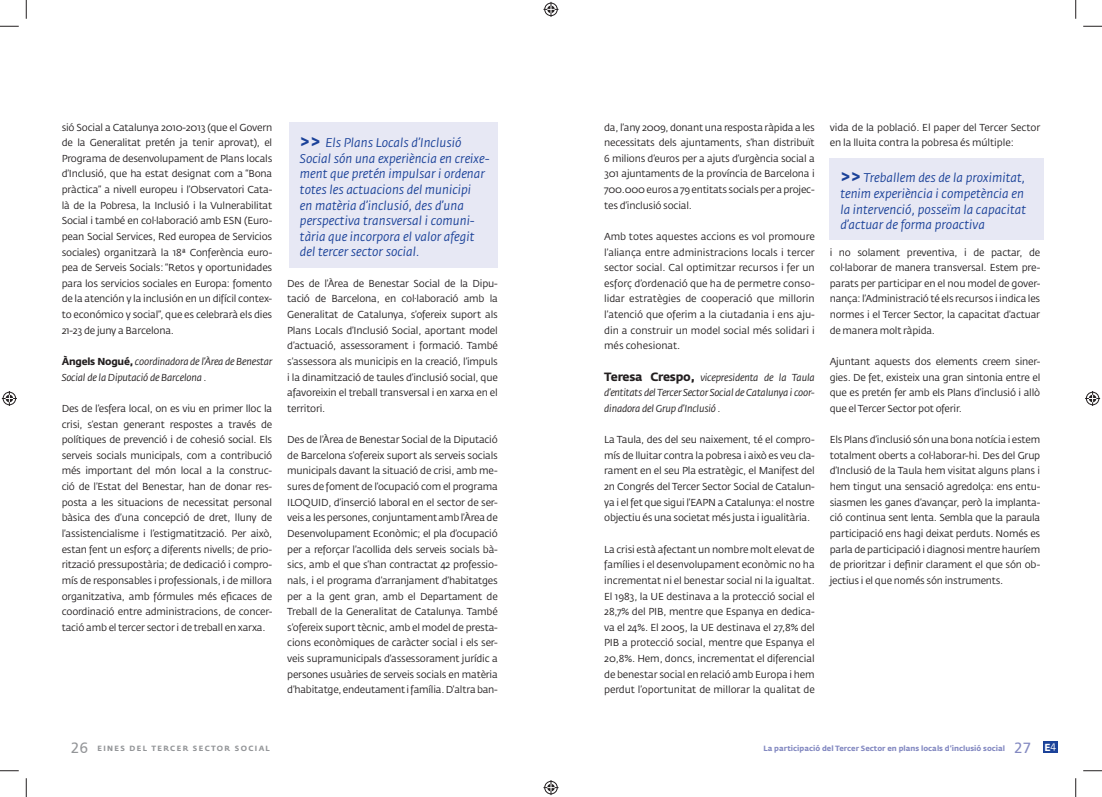
<style>
.page{position:relative;width:1102px;height:797px;background:#fff}
.page>*{position:absolute;margin:0;border:0;box-sizing:border-box;transform-origin:0 0}
.t1{font:italic 12.5px/15.6px "Fedra Sans Std";color:#1b4299}
.t2{font:10px/15.6px "Fedra Sans Std";letter-spacing:-.02em;color:#231f20;text-align:justify}
.t3{font:italic 10px/15.6px "Fedra Sans Std";letter-spacing:-.02em;color:#231f20}
.t4{font:700 7.5px "Fedra Sans Std";color:#8389c1}
.t5{font:700 7.5px "Fedra Sans Std";letter-spacing:.18em;color:#939598}
.s1{font-weight:700;font-style:normal}
.s2{font-weight:700;font-style:normal;font-size:17.5px}
.s3{font-weight:700;font-style:normal;font-size:11.88px}
.s4{font-family:"Humanist 777 BT Roman B";font-weight:400;font-size:15px}
.s5{font-size:10.12px;color:#fff}
</style>
<div class="page">
<div style="left:1042px;top:741px;width:15px;height:11px;background:#1b4299"></div>
<div style="left:289px;top:123px;width:209px;height:145px;background:#e7e8f4"></div>
<div style="left:829px;top:158px;width:214px;height:82px;background:#e7e8f4"></div>
<svg style="left:0;top:25px;width:19px;height:2px"></svg>
<svg style="left:1083px;top:25px;width:18px;height:2px"></svg>
<svg style="left:0;top:770px;width:19px;height:1px"></svg>
<svg style="left:1083px;top:770px;width:18px;height:1px"></svg>
<svg style="left:25px;top:0;width:2px;height:19px"></svg>
<svg style="left:25px;top:778px;width:2px;height:19px"></svg>
<svg style="left:1075px;top:0;width:1px;height:19px"></svg>
<svg style="left:1075px;top:778px;width:1px;height:19px"></svg>
<svg style="left:543px;top:2px;width:15px;height:15px"></svg>
<svg style="left:543px;top:780px;width:15px;height:15px"></svg>
<svg style="left:2px;top:391px;width:15px;height:15px"></svg>
<svg style="left:1085px;top:391px;width:14px;height:15px"></svg>
<p class="t2" style="left:62px;top:120px;width:212px">sió Social a Catalunya 2010-2013 (que el Govern de la Generalitat pretén ja tenir aprovat), el Programa de desenvolupament de Plans locals d’Inclusió, que ha estat designat com a “Bona pràctica” a nivell europeu i l’Observatori Cata&shy;là de la Pobresa, la Inclusió i la Vulnerabilitat Social i també en col·laboració amb ESN (Euro&shy;pean Social Services, Red europea de Servicios sociales) organitzarà la 18ª Conferència euro&shy;pea de Serveis Socials: “Retos y oportunidades para los servicios sociales en Europa: fomento de la atención y la inclusión en un difícil contex&shy;to económico y social”, que es celebrarà els dies 21-23 de juny a Barcelona.</p>
<p class="t3" style="left:62px;top:354px;width:212px"><span class="s1">Àngels Nogué,</span> coordinadora de l’Àrea de Benestar<br>Social de la Diputació de Barcelona .</p>
<p class="t2" style="left:62px;top:401px;width:212px">Des de l’esfera local, on es viu en primer lloc la crisi, s’estan generant respostes a través de polítiques de prevenció i de cohesió social. Els serveis socials municipals, com a contribució més important del món local a la construc&shy;ció de l’Estat del Benestar, han de donar res&shy;posta a les situacions de necessitat personal bàsica des d’una concepció de dret, lluny de l’assistencialisme i l’estigmatització. Per això, estan fent un esforç a diferents nivells; de prio&shy;rització pressupostària; de dedicació i compro&shy;mís de responsables i professionals, i de millora organitzativa, amb fórmules més eficaces de coordinació entre administracions, de concer&shy;tació amb el tercer sector i de treball en xarxa.</p>
<p class="t1" style="left:300px;top:136px;width:191px"><span class="s2">&gt;&gt;</span> Els Plans Locals d’Inclusió Social són una experiència en creixe&shy;ment que pretén impulsar i ordenar totes les actuacions del municipi<br>en matèria d’inclusió, des d’una perspectiva transversal i comuni&shy;tària que incorpora el valor afegit del tercer sector social.</p>
<p class="t2" style="left:287px;top:276px;width:212px">Des de l’Àrea de Benestar Social de la Dipu&shy;tació de Barcelona, en col·laboració amb la Generalitat de Catalunya, s’ofereix suport als Plans Locals d’Inclusió Social, aportant model d’actuació, assessorament i formació. També s’assessora als municipis en la creació, l’impuls i la dinamització de taules d’inclusió social, que afavoreixin el treball transversal i en xarxa en el territori.</p>
<p class="t2" style="left:287px;top:432px;width:212px">Des de l’Àrea de Benestar Social de la Diputació de Barcelona s’ofereix suport als serveis socials municipals davant la situació de crisi, amb me&shy;sures de foment de l’ocupació com el programa ILOQUID, d’inserció laboral en el sector de ser&shy;veis a les persones, conjuntament amb l’Àrea de Desenvolupament Econòmic; el pla d’ocupació per a reforçar l’acollida dels serveis socials bà&shy;sics, amb el que s’han contractat 42 professio&shy;nals, i el programa d’arranjament d’habitatges per a la gent gran, amb el Departament de Treball de la Generalitat de Catalunya. També s’ofereix suport tècnic, amb el model de presta&shy;cions econòmiques de caràcter social i els ser&shy;veis supramunicipals d’assessorament jurídic a persones usuàries de serveis socials en matèria d’habitatge, endeutament i família. D’altra ban-</p>
<p class="t2" style="left:604px;top:120px;width:212px">da, l’any 2009, donant una resposta ràpida a les necessitats dels ajuntaments, s’han distribuït 6 milions d’euros per a ajuts d’urgència social a 301 ajuntaments de la província de Barcelona i 700.000 euros a 79 entitats socials per a projec&shy;tes d’inclusió social.</p>
<p class="t2" style="left:604px;top:229px;width:212px">Amb totes aquestes accions es vol promoure l’aliança entre administracions locals i tercer sector social. Cal optimitzar recursos i fer un esforç d’ordenació que ha de permetre conso&shy;lidar estratègies de cooperació que millorin l’atenció que oferim a la ciutadania i ens aju&shy;din a construir un model social més solidari i més cohesionat.</p>
<p class="t3" style="left:604px;top:370px;width:212px;text-align:justify"><span class="s3">Teresa Crespo,</span> vicepresidenta de la Taula d’entitats del Tercer Sector Social de Catalunya i coor&shy;dinadora del Grup d’Inclusió .</p>
<p class="t2" style="left:604px;top:432px;width:212px">La Taula, des del seu naixement, té el compro&shy;mís de lluitar contra la pobresa i això es veu cla&shy;rament en el seu Pla estratègic, el Manifest del 2n Congrés del Tercer Sector Social de Catalun&shy;ya i el fet que sigui l’EAPN a Catalunya: el nostre objectiu és una societat més justa i igualitària.</p>
<p class="t2" style="left:604px;top:542px;width:212px">La crisi està afectant un nombre molt elevat de famílies i el desenvolupament econòmic no ha incrementat ni el benestar social ni la igualtat.<br>El 1983, la UE destinava a la protecció social el 28,7% del PIB, mentre que Espanya en dedica&shy;va el 24%. El 2005, la UE destinava el 27,8% del PIB a protecció social, mentre que Espanya el 20,8%. Hem, doncs, incrementat el diferencial de benestar social en relació amb Europa i hem perdut l’oportunitat de millorar la qualitat de</p>
<p class="t2" style="left:829px;top:120px;width:212px">vida de la població. El paper del Tercer Sector en la lluita contra la pobresa és múltiple:</p>
<p class="t1" style="left:840px;top:171px;width:187px"><span class="s2">&gt;&gt;</span> Treballem des de la proximitat, tenim experiència i competència en la intervenció, posseïm la capacitat d’actuar de forma proactiva</p>
<p class="t2" style="left:829px;top:245px;width:212px">i no solament preventiva, i de pactar, de col·laborar de manera transversal. Estem pre&shy;parats per participar en el nou model de gover&shy;nança: l’Administració té els recursos i indica les normes i el Tercer Sector, la capacitat d’actuar de manera molt ràpida.</p>
<p class="t2" style="left:829px;top:354px;width:212px">Ajuntant aquests dos elements creem siner&shy;gies. De fet, existeix una gran sintonia entre el que es pretén fer amb els Plans d’inclusió i allò que el Tercer Sector pot oferir.</p>
<p class="t2" style="left:829px;top:432px;width:212px">Els Plans d’inclusió són una bona notícia i estem totalment oberts a col·laborar-hi. Des del Grup d’Inclusió de la Taula hem visitat alguns plans i hem tingut una sensació agredolça: ens entu&shy;siasmen les ganes d’avançar, però la implanta&shy;ció continua sent lenta. Sembla que la paraula participació ens hagi deixat perduts. Només es parla de participació i diagnosi mentre hauríem de prioritzar i definir clarament el que són ob&shy;jectius i el que només són instruments.</p>
<p class="t5" style="left:71px;top:745px;width:201px"><span class="s4">26</span> EINES DEL TERCER SECTOR SOCIAL</p>
<p class="t4" style="left:763px;top:745px;width:294px">La participació del Tercer Sector en plans locals d’inclusió social <span class="s4">27</span> <span class="s5">E</span><sup>4</sup></p>
</div>
